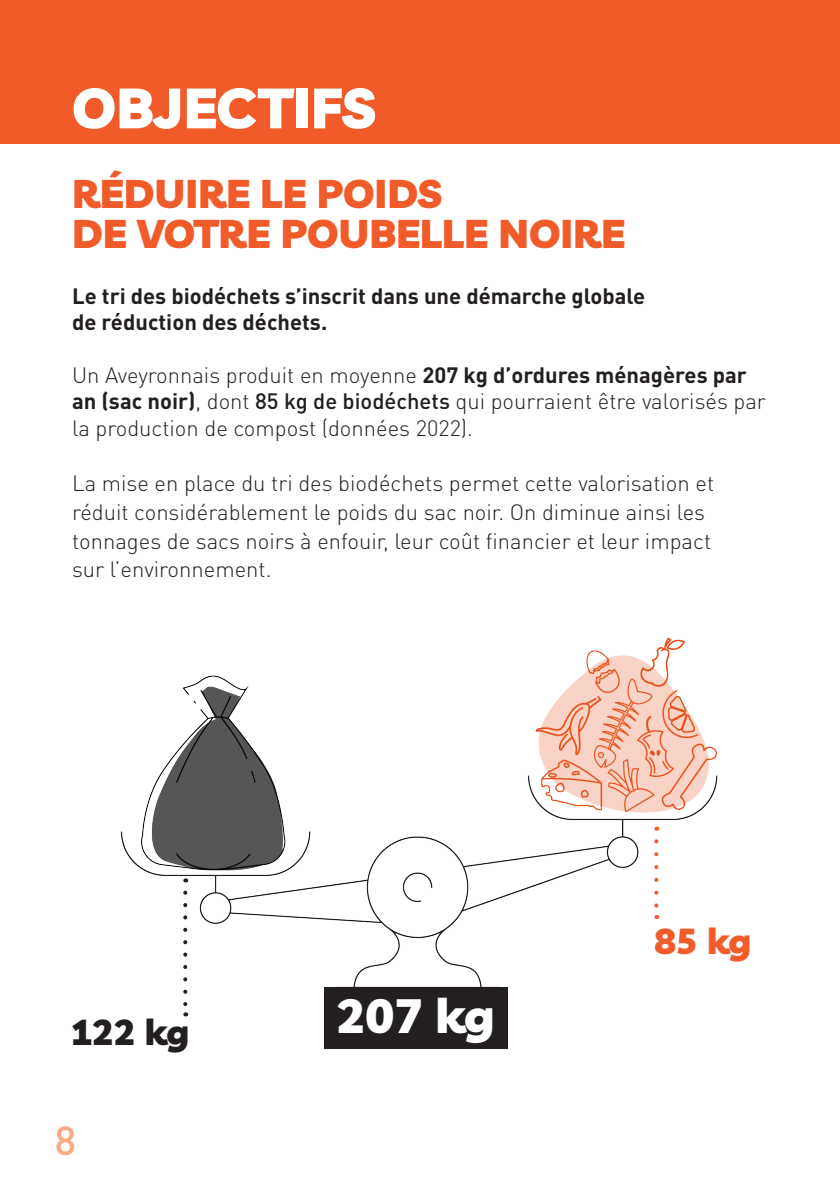
<style>
.page{position:relative;width:840px;height:1191px;background:#fff}
.page>*{position:absolute;margin:0;border:0;box-sizing:border-box;transform-origin:0 0}
.t1{font:900 56px "Livvic";color:#fff}
.t2{font:900 48px "Livvic";color:#fff}
.t3{font:900 40px "Livvic";color:#f15b2a}
.t4{font:500 40px "DINOT";color:#f8aa84}
.t5{font:900 36px "Livvic";color:#231f20}
.t6{font:900 36px "Livvic";color:#f05c2a}
.t7{font:300 22px/26.4px "DINOT";color:#231f20}
.t8{font:700 22px/26.4px "DINOT";color:#231f20}
.s1{font-weight:700}
.s2{font-weight:500}
</style>
<div class="page">
<div style="left:0;top:0;width:839px;height:143px;background:#f15b2a"></div>
<img style="left:120px;top:637px;width:598px;height:351px">
<svg style="left:183px;top:892px;width:4px;height:124px"></svg>
<svg style="left:654px;top:841px;width:4px;height:78px"></svg>
<div style="left:324px;top:986px;width:183px;height:62px;background:#231f20"></div>
<p class="t1" style="left:72px;top:63px;width:305px">OBJECTIFS</p>
<p class="t3" style="left:72px;top:162px;width:371px">RÉDUIRE LE POIDS</p>
<p class="t3" style="left:72px;top:202px;width:554px">DE VOTRE POUBELLE NOIRE</p>
<p class="t8" style="left:72px;top:282px;width:574px">Le tri des biodéchets s’inscrit dans une démarche globale de réduction des déchets.</p>
<p class="t7" style="left:72px;top:361px;width:695px">Un Aveyronnais produit en moyenne <span class="s1">207 kg d’ordures ménagères par an (sac noir)</span>, dont <span class="s2">85 kg de biodéchets</span> qui pourraient être valorisés par la production de compost (données 2022).</p>
<p class="t7" style="left:72px;top:468px;width:643px;line-height:28.8px">La mise en place du tri des biodéchets permet cette valorisation et réduit considérablement le poids du sac noir. On diminue ainsi les tonnages de sacs noirs à enfouir, leur coût financier et leur impact</p>
<p class="t7" style="left:72px;top:555px;width:201px">sur l’environnement.</p>
<p class="t5" style="left:71px;top:1002px;width:120px">122 kg</p>
<h3 class="t4" style="left:55px;top:1113px;width:23px">8</h3>
<p class="t2" style="left:336px;top:977px;width:160px">207 kg</p>
<p class="t6" style="left:654px;top:911px;width:99px">85 kg</p>
</div>
